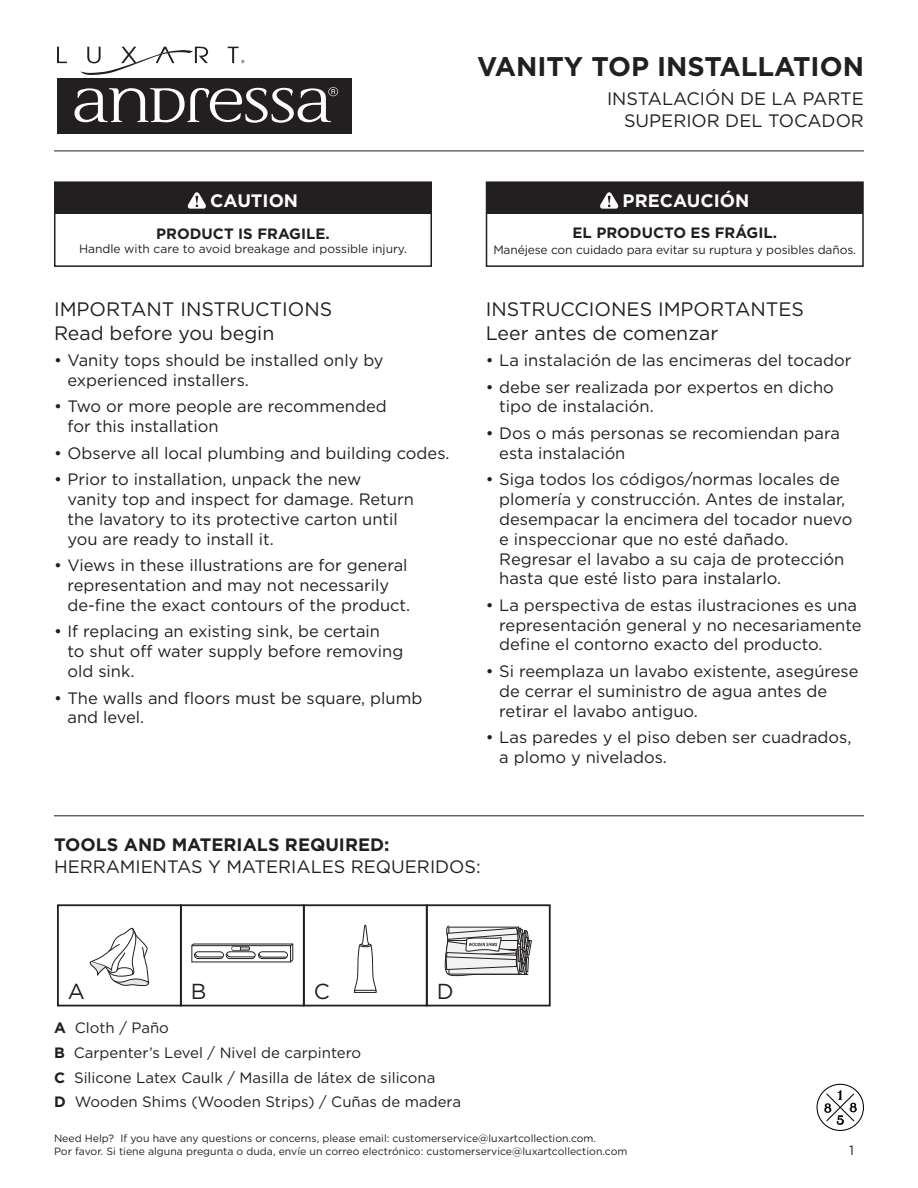
<style>
.page{position:relative;width:918px;height:1188px;background:#fff}
.page>*{position:absolute;margin:0;border:0;box-sizing:border-box;transform-origin:0 0}
.t1{font:700 27px "Gotham";color:#231f20}
.t2{font:21.75px "Gotham";color:#231f20}
.t3{font:19.5px/23.4px "Gotham";color:#231f20}
.t4{font:18px/21.6px "Gotham";color:#231f20;text-align:right}
.t5{font:700 18px "Gotham";color:#231f20}
.t6{font:700 18px "Gotham";color:#fff}
.t7{font:16.5px/19.8px "Gotham";color:#231f20}
.t8{font:15px/24.8px "Gotham";color:#231f20}
.t9{font:700 15px "Gotham";color:#231f20}
.t10{font:13.5px "Gotham";color:#231f20}
.t11{font:12px "Gotham";letter-spacing:-.01em;color:#231f20}
.t12{font:10.5px/12.6px "Gotham";color:#231f20}
.s1{font-weight:700}
</style>
<div class="page">
<hr style="left:54px;top:151px;width:810px;height:1px;background:#231f20">
<hr style="left:54px;top:815px;width:810px;height:1px;background:#231f20">
<svg style="left:88px;top:927px;width:63px;height:80px"></svg>
<svg style="left:191px;top:943px;width:103px;height:20px"></svg>
<div style="left:354px;top:990px;width:23px;height:3px;border:1px solid #231f20"></div>
<svg style="left:354px;top:924px;width:23px;height:68px"></svg>
<svg style="left:444px;top:926px;width:88px;height:51px"></svg>
<div style="left:57px;top:904px;width:125px;height:102px;border:2px solid #231f20"></div>
<div style="left:180px;top:904px;width:125px;height:102px;border:2px solid #231f20"></div>
<div style="left:303px;top:904px;width:125px;height:102px;border:2px solid #231f20"></div>
<div style="left:426px;top:904px;width:125px;height:102px;border:2px solid #231f20"></div>
<svg style="left:817px;top:1084px;width:47px;height:47px"></svg>
<svg style="left:57px;top:47px;width:10px;height:16px"></svg>
<svg style="left:80px;top:46px;width:128px;height:29px"></svg>
<svg style="left:228px;top:47px;width:16px;height:16px"></svg>
<div style="left:57px;top:78px;width:295px;height:55px;background:#231f20"></div>
<svg style="left:75px;top:87px;width:263px;height:36px"></svg>
<div style="left:55px;top:182px;width:376px;height:32px;background:#231f20"></div>
<div style="left:54px;top:181px;width:378px;height:86px;border:2px solid #231f20"></div>
<div style="left:486px;top:182px;width:377px;height:32px;background:#231f20"></div>
<div style="left:486px;top:181px;width:378px;height:86px;border:2px solid #231f20"></div>
<svg style="left:188px;top:192px;width:18px;height:17px"></svg>
<svg style="left:600px;top:192px;width:18px;height:17px"></svg>
<h1 class="t1" style="left:477px;top:48px;width:388px">VANITY TOP INSTALLATION</h1>
<p class="t4" style="left:607px;top:88px;width:258px">INSTALACIÓN DE LA PARTE<br>SUPERIOR DEL TOCADOR</p>
<p class="t6" style="left:210px;top:188px;width:89px">CAUTION</p>
<p class="t6" style="left:623px;top:188px;width:128px">PRECAUCIÓN</p>
<p class="t9" style="left:156px;top:224px;width:175px">PRODUCT IS FRAGILE.</p>
<p class="t11" style="left:79px;top:241px;width:329px">Handle with care to avoid breakage and possible injury.</p>
<p class="t3" style="left:54px;top:297px;width:280px">IMPORTANT INSTRUCTIONS<br>Read before you begin</p>
<p class="t7" style="left:67px;top:350px;width:318px;text-indent:-13px">• Vanity tops should be installed only by experienced installers.</p>
<p class="t7" style="left:67px;top:396px;width:321px;text-indent:-13px">• Two or more people are recommended for this installation</p>
<p class="t7" style="left:54px;top:443px;width:397px">• Observe all local plumbing and building codes.</p>
<p class="t7" style="left:67px;top:469px;width:348px;text-indent:-13px">• Prior to installation, unpack the new vanity top and inspect for damage. Return the lavatory to its protective carton until you are ready to install it.</p>
<p class="t7" style="left:67px;top:555px;width:344px;text-indent:-13px">• Views in these illustrations are for general representation and may not necessarily de-fine the exact contours of the product.</p>
<p class="t7" style="left:67px;top:621px;width:337px;text-indent:-13px">• If replacing an existing sink, be certain<br>to shut off water supply before removing old sink.</p>
<p class="t7" style="left:67px;top:687px;width:356px;text-indent:-13px">• The walls and floors must be square, plumb and level.</p>
<p class="t9" style="left:573px;top:223px;width:206px">EL PRODUCTO ES FRÁGIL.</p>
<p class="t11" style="left:493px;top:242px;width:364px">Manéjese con cuidado para evitar su ruptura y posibles daños.</p>
<p class="t3" style="left:486px;top:297px;width:320px">INSTRUCCIONES IMPORTANTES<br>Leer antes de comenzar</p>
<p class="t7" style="left:486px;top:350px;width:367px">• La instalación de las encimeras del tocador</p>
<p class="t7" style="left:499px;top:377px;width:336px;text-indent:-13px">• debe ser realizada por expertos en dicho tipo de instalación.</p>
<p class="t7" style="left:499px;top:423px;width:342px;text-indent:-13px">• Dos o más personas se recomiendan para esta instalación</p>
<p class="t7" style="left:499px;top:469px;width:355px;text-indent:-13px">• Siga todos los códigos/normas locales de plomería y construcción. Antes de instalar, desempacar la encimera del tocador nuevo e inspeccionar que no esté dañado.<br>Regresar el lavabo a su caja de protección hasta que esté listo para instalarlo.</p>
<p class="t7" style="left:499px;top:595px;width:364px;text-indent:-13px">• La perspectiva de estas ilustraciones es una representación general y no necesariamente define el contorno exacto del producto.</p>
<p class="t7" style="left:499px;top:661px;width:361px;text-indent:-13px">• Si reemplaza un lavabo existente, asegúrese de cerrar el suministro de agua antes de retirar el lavabo antiguo.</p>
<p class="t7" style="left:499px;top:727px;width:354px;text-indent:-13px">• Las paredes y el piso deben ser cuadrados, a plomo y nivelados.</p>
<p class="t5" style="left:54px;top:833px;width:337px">TOOLS AND MATERIALS REQUIRED:</p>
<p class="t4" style="left:54px;top:855px;width:428px">HERRAMIENTAS Y MATERIALES REQUERIDOS:</p>
<h2 class="t2" style="left:68px;top:977px;width:19px">A</h2>
<h2 class="t2" style="left:191px;top:977px;width:17px">B</h2>
<h2 class="t2" style="left:314px;top:977px;width:18px">C</h2>
<h2 class="t2" style="left:437px;top:977px;width:18px">D</h2>
<p class="t8" style="left:54px;top:1015px;width:409px"><span class="s1">A</span> Cloth / Paño<br><span class="s1">B</span> Carpenter’s Level / Nivel de carpintero<br><span class="s1">C</span> Silicone Latex Caulk / Masilla de látex de silicona<br><span class="s1">D</span> Wooden Shims (Wooden Strips) / Cuñas de madera</p>
<p class="t12" style="left:54px;top:1132px;width:575px">Need Help? If you have any questions or concerns, please email: customerservice@luxartcollection.com.<br>Por favor. Si tiene alguna pregunta o duda, envíe un correo electrónico: customerservice@luxartcollection.com</p>
<p class="t10" style="left:849px;top:1142px;width:6px">1</p>
</div>
